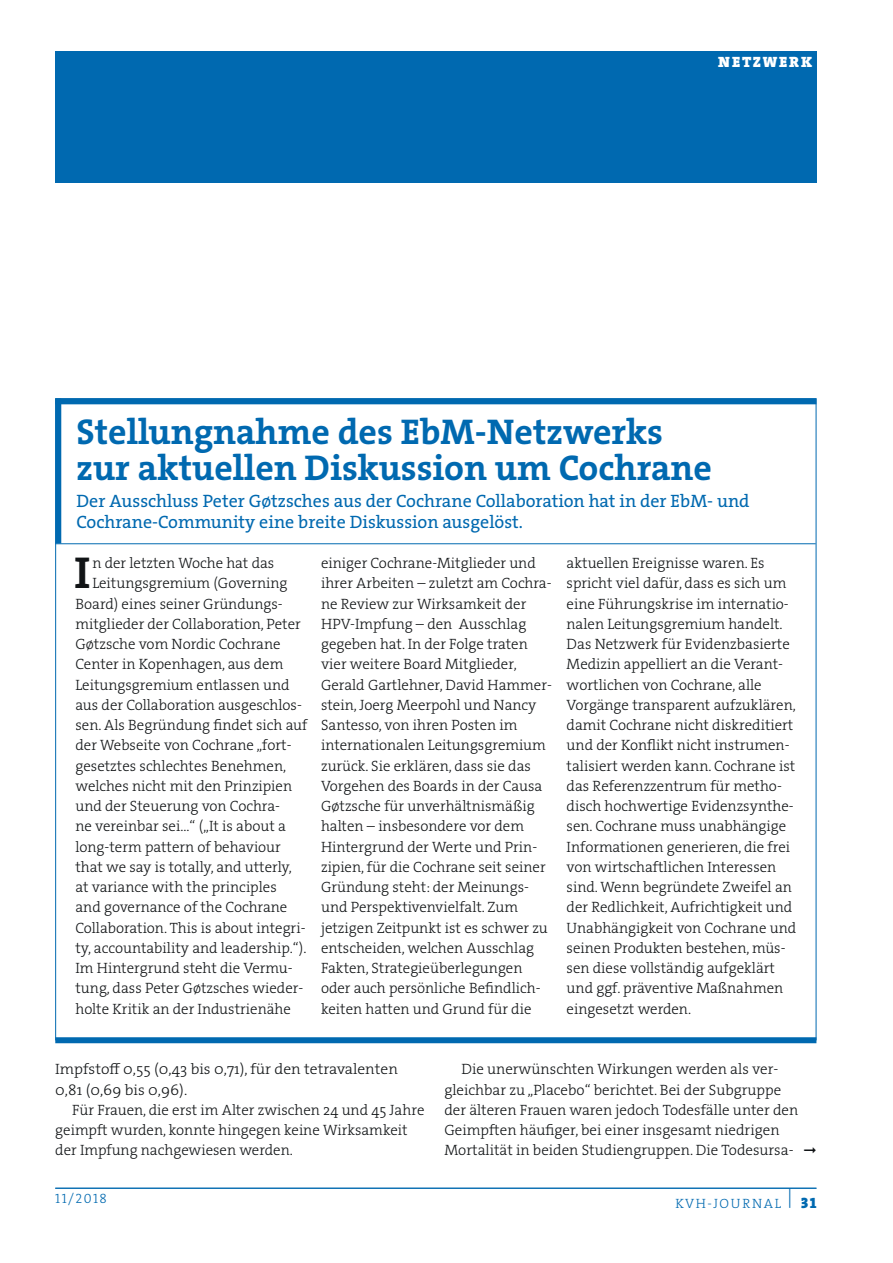
<style>
.page{position:relative;width:893px;height:1263px;background:#fff}
.page>*{position:absolute;margin:0;border:0;box-sizing:border-box;transform-origin:0 0}
.t1{font:45px "The Serif HP7 Bld";color:#111416}
.t2{font:36px/36px "The Serif HP7 Bld";color:#0069b0}
.t3{font:18px/21px "The Serif HP5 Plain";color:#0069b0}
.t4{font:15px/20.2px "The Serif HP3 Lig";color:#111416}
.t5{font:15px/20.2px "The Serif HP3 Lig";color:#111416;scale:1.04 1}
.t6{font:15px "The Serif HP9 Blk";letter-spacing:.125em;color:#fff}
.t7{font:13.5px "The Serif HP3 Lig";letter-spacing:.11em;color:#0069b0}
.s1{font-family:"The Serif HP9 Blk";font-size:15px}
</style>
<div class="page">
<hr style="left:55px;top:1188px;width:761px;height:1px;background:#0069b0">
<div style="left:55px;top:51px;width:761px;height:132px;background:#0069b0"></div>
<div style="left:55px;top:1037px;width:761px;height:6px;background:#0069b0"></div>
<div style="left:55px;top:398px;width:6px;height:145px;background:#0069b0"></div>
<div style="left:55px;top:398px;width:761px;height:6px;background:#0069b0"></div>
<hr style="left:55px;top:543px;width:761px;height:1px;background:#0069b0">
<p class="t6" style="left:718px;top:52px;width:95px">NETZWERK</p>
<h2 class="t2" style="left:77px;top:414px;width:637px">Stellungnahme des EbM-Netzwerks zur aktuellen Diskussion um Cochrane</h2>
<p class="t3" style="left:77px;top:491px;width:675px">Der Ausschluss Peter Gøtzsches aus der Cochrane Collaboration hat in der EbM- und<br>Cochrane-Community eine breite Diskussion ausgelöst.</p>
<h1 class="t1" style="left:74px;top:543px;width:15px">I</h1>
<p class="t4" style="left:92px;top:553px;width:184px">n der letzten Woche hat das</p>
<p class="t4" style="left:321px;top:553px;width:232px">einiger Cochrane-Mitglieder und ihrer Arbeiten – zuletzt am Cochra&shy;ne Review zur Wirksamkeit der<br>HPV-Impfung – den Ausschlag gegeben hat. In der Folge traten vier weitere Board Mitglieder,<br>Gerald Gartlehner, David Hammer&shy;stein, Joerg Meerpohl und Nancy<br>Santesso, von ihren Posten im internationalen Leitungsgremium zurück. Sie erklären, dass sie das<br>Vorgehen des Boards in der Causa<br>Gøtzsche für unverhältnismäßig halten – insbesondere vor dem<br>Hintergrund der Werte und Prin&shy;zipien, für die Cochrane seit seiner<br>Gründung steht: der Meinungs&shy;und Perspektivenvielfalt. Zum jetzigen Zeitpunkt ist es schwer zu entscheiden, welchen Ausschlag<br>Fakten, Strategieüberlegungen oder auch persönliche Befindlich&shy;keiten hatten und Grund für die</p>
<p class="t4" style="left:567px;top:553px;width:231px">aktuellen Ereignisse waren. Es spricht viel dafür, dass es sich um eine Führungskrise im internatio&shy;nalen Leitungsgremium handelt.<br>Das Netzwerk für Evidenzbasierte Medizin appelliert an die Verant&shy;wortlichen von Cochrane, alle Vorgänge transparent aufzuklären, damit Cochrane nicht diskreditiert und der Konflikt nicht instrumen&shy;talisiert werden kann. Cochrane ist das Referenzzentrum für metho&shy;disch hochwertige Evidenzsynthe&shy;sen. Cochrane muss unabhängige Informationen generieren, die frei von wirtschaftlichen Interessen sind. Wenn begründete Zweifel an der Redlichkeit, Aufrichtigkeit und Unabhängigkeit von Cochrane und seinen Produkten bestehen, müs&shy;sen diese vollständig aufgeklärt und ggf. präventive Maßnahmen eingesetzt werden.</p>
<p class="t4" style="left:92px;top:573px;width:197px">Leitungsgremium (Governing</p>
<p class="t4" style="left:75px;top:593px;width:209px">Board) eines seiner Gründungs-</p>
<p class="t4" style="left:75px;top:614px;width:227px">mitglieder der Collaboration, Peter</p>
<p class="t4" style="left:75px;top:634px;width:207px">Gøtzsche vom Nordic Cochrane</p>
<p class="t4" style="left:75px;top:654px;width:209px">Center in Kopenhagen, aus dem</p>
<p class="t4" style="left:75px;top:674px;width:216px">Leitungsgremium entlassen und</p>
<p class="t4" style="left:75px;top:695px;width:228px">aus der Collaboration ausgeschlos-</p>
<p class="t4" style="left:75px;top:715px;width:233px">sen. Als Begründung findet sich auf</p>
<p class="t4" style="left:75px;top:735px;width:218px">der Webseite von Cochrane „fort-</p>
<p class="t4" style="left:75px;top:755px;width:212px">gesetztes schlechtes Benehmen,</p>
<p class="t4" style="left:75px;top:776px;width:218px">welches nicht mit den Prinzipien</p>
<p class="t4" style="left:75px;top:796px;width:206px">und der Steuerung von Cochra-</p>
<p class="t4" style="left:75px;top:816px;width:212px">ne vereinbar sei…“ („It is about a</p>
<p class="t4" style="left:75px;top:836px;width:207px">long-term pattern of behaviour</p>
<p class="t4" style="left:75px;top:857px;width:218px">that we say is totally, and utterly,</p>
<p class="t4" style="left:75px;top:877px;width:203px">at variance with the principles</p>
<p class="t4" style="left:75px;top:897px;width:213px">and governance of the Cochrane</p>
<p class="t4" style="left:75px;top:917px;width:232px">Collaboration. This is about integri-</p>
<p class="t4" style="left:75px;top:938px;width:232px">ty, accountability and leadership.“).</p>
<p class="t4" style="left:75px;top:958px;width:219px">Im Hintergrund steht die Vermu-</p>
<p class="t4" style="left:75px;top:978px;width:229px">tung, dass Peter Gøtzsches wieder-</p>
<p class="t4" style="left:75px;top:998px;width:217px">holte Kritik an der Industrienähe</p>
<p class="t5" style="left:55px;top:1059px;width:331px">Impfstoff 0,55 (0,43 bis 0,71), für den tetravalenten<br>0,81 (0,69 bis 0,96).</p>
<p class="t4" style="left:55px;top:1100px;width:371px;text-indent:17px">Für Frauen, die erst im Alter zwischen 24 und 45 Jahre geimpft wurden, konnte hingegen keine Wirksamkeit der Impfung nachgewiesen werden.</p>
<p class="t7" style="left:55px;top:1190px;width:53px">11/2018</p>
<p class="t4" style="left:444px;top:1059px;width:374px;text-indent:17px">Die unerwünschten Wirkungen werden als ver&shy;gleichbar zu „Placebo“ berichtet. Bei der Subgruppe<br>der älteren Frauen waren jedoch Todesfälle unter den Geimpften häufiger, bei einer insgesamt niedrigen Mortalität in beiden Studiengruppen. Die Todesursa- ➞</p>
<p class="t7" style="left:675px;top:1194px;width:142px">KVH-Journal <sup>|</sup> <span class="s1">31</span></p>
</div>
